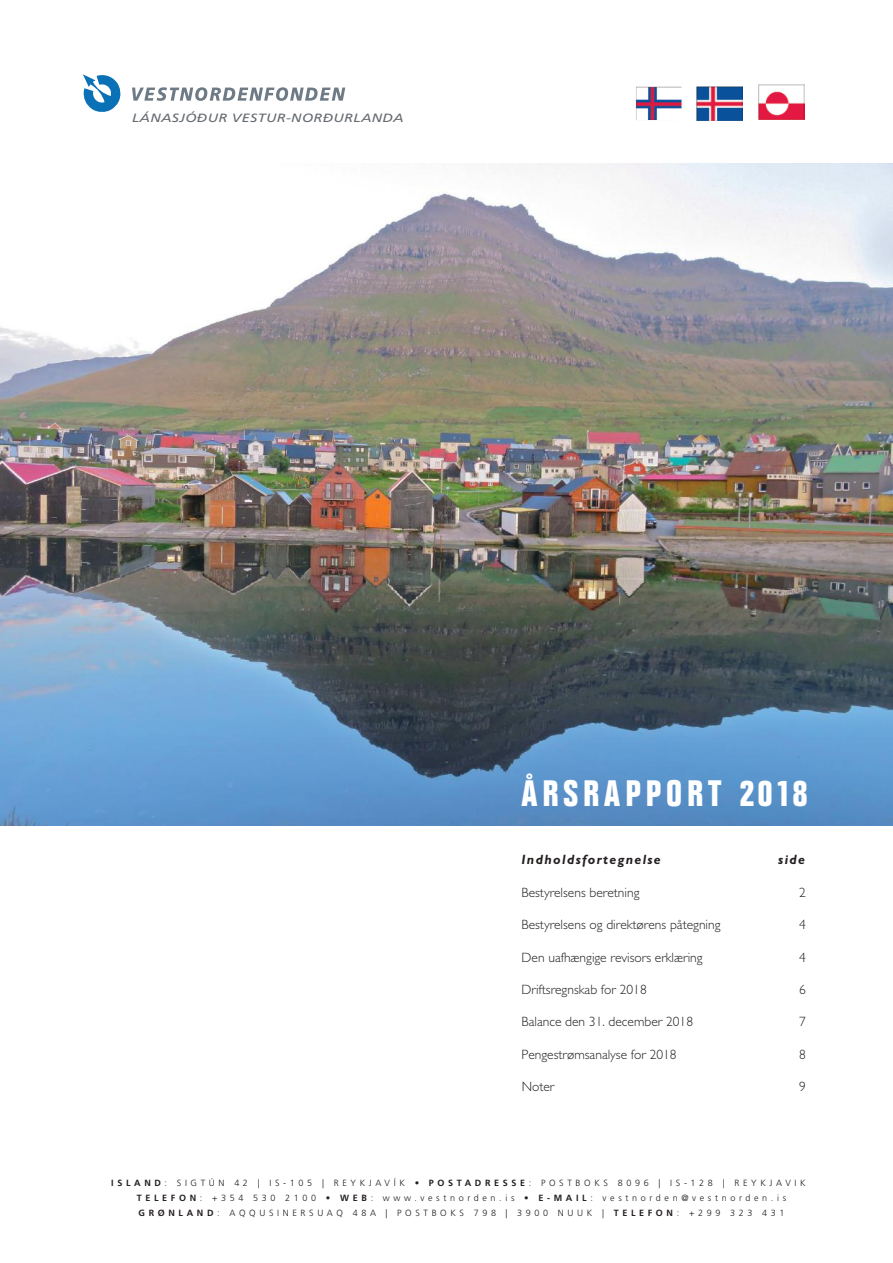
<style>
.page{position:relative;width:893px;height:1263px;background:#fff}
.page>*{position:absolute;margin:0;border:0;box-sizing:border-box;transform-origin:0 0}
.t1{font:700 condensed 36px "Folio";letter-spacing:.14em;color:#fff}
.t2{font:300 13.5px "Gill Sans IS";color:#241f1f}
.t3{font:italic 700 13.5px "Gill Sans IS";letter-spacing:.1em;color:#241f1f}
.t4{font:italic 12px "Frutiger";letter-spacing:.025em;color:#646b71;scale:1.2 1}
.t5{font:300 9px/15px "Frutiger";letter-spacing:.405em;color:#241f1f}
.s1{font-weight:700}
</style>
<div class="page">
<img style="left:0;top:164px;width:893px;height:661px">
<img style="left:758px;top:85px;width:47px;height:34px">
<img style="left:696px;top:87px;width:46px;height:33px">
<img style="left:636px;top:86px;width:45px;height:34px">
<svg style="left:132px;top:87px;width:213px;height:14px"></svg>
<svg style="left:83px;top:74px;width:38px;height:38px"></svg>
<h3 class="t4" style="left:132px;top:110px;width:228px">LÁNASJÓÐUR VESTUR-NORÐURLANDA</h3>
<h1 class="t1" style="left:522px;top:773px;width:288px">ÅRSRAPPORT 2018</h1>
<h2 class="t3" style="left:522px;top:851px;width:141px">Indholdsfortegnelse</h2>
<h2 class="t3" style="left:778px;top:851px;width:28px">si e</h2>
<h2 class="t3" style="left:790px;top:851px;width:9px">d</h2>
<h2 class="t2" style="left:522px;top:885px;width:119px">Bestyrelsens beretning</h2>
<h2 class="t2" style="left:799px;top:885px;width:8px">2</h2>
<h2 class="t2" style="left:522px;top:917px;width:200px">Bestyrelsens og direktørens påtegning</h2>
<h2 class="t2" style="left:799px;top:917px;width:8px">4</h2>
<h2 class="t2" style="left:522px;top:949px;width:183px">Den uafhængige revisors erklæring</h2>
<h2 class="t2" style="left:799px;top:949px;width:8px">4</h2>
<h2 class="t2" style="left:522px;top:982px;width:127px">Driftsregnskab for 2018</h2>
<h2 class="t2" style="left:799px;top:982px;width:8px">6</h2>
<h2 class="t2" style="left:522px;top:1014px;width:173px">Balance den 31. december 2018</h2>
<h2 class="t2" style="left:799px;top:1014px;width:8px">7</h2>
<h2 class="t2" style="left:522px;top:1047px;width:157px">Pengestrømsanalyse for 2018</h2>
<h2 class="t2" style="left:799px;top:1047px;width:8px">8</h2>
<h2 class="t2" style="left:522px;top:1079px;width:34px">Noter</h2>
<h2 class="t2" style="left:799px;top:1079px;width:8px">9</h2>
<p class="t5" style="left:137px;top:1175px;width:670px;text-indent:-26px"><span class="s1">ISLAND</span>: SIGTÚN 42 | IS-105 | REYKJAVÍK • <span class="s1">POSTADRESSE</span>: POSTBOKS 8096 | IS-128 | REYKJAVIK<br><span class="s1">TELEFON</span>: +354 530 2100 • <span class="s1">WEB</span>: www.vestnorden.is • <span class="s1">E-MAIL</span>: vestnorden@vestnorden.is<br><span class="s1">GRØNLAND</span>: AQQUSINERSUAQ 48A | POSTBOKS 798 | 3900 NUUK | <span class="s1">TELEFON</span>: +299 323 431</p>
</div>
